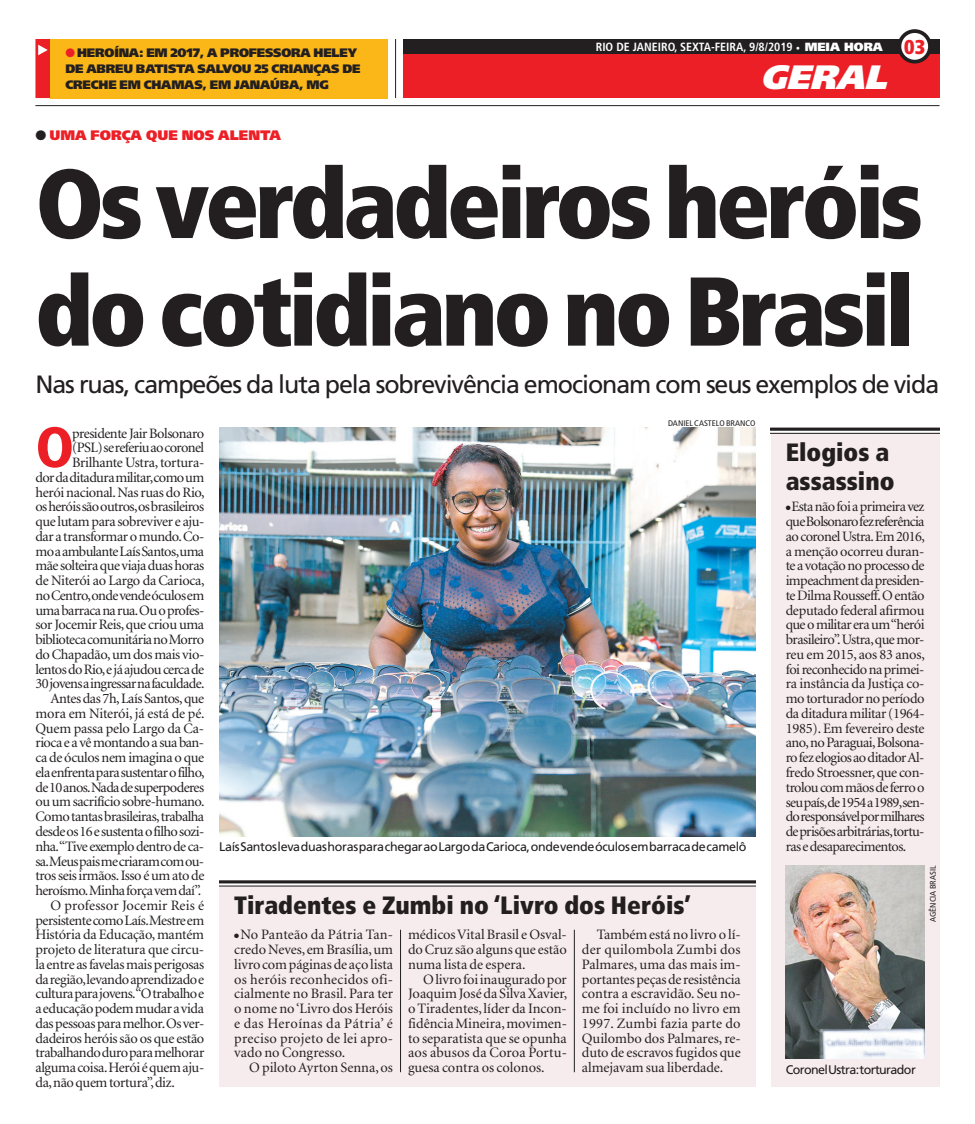
<style>
.page{position:relative;width:975px;height:1124px;background:#fff}
.page>*{position:absolute;margin:0;border:0;box-sizing:border-box;transform-origin:0 0}
.t1{font:900 condensed 97.5px/107.5px "Frutiger";letter-spacing:-.045em;color:#231f20}
.t2{font:900 condensed 56.62px "Frutiger";color:#ed1f26}
.t3{font:italic 900 33.75px "Frutiger";color:#fff}
.t4{font:25px "Frutiger";letter-spacing:-.045em;color:#231f20}
.t5{font:900 condensed 25px/28.8px "Frutiger";color:#231f20}
.t6{font:14.38px/14.8px "Minion";letter-spacing:-.03em;color:#231f20;text-align:justify}
.t7{font:14.38px "Minion";letter-spacing:-.01em;color:#231f20}
.t8{font:14.38px "Minion";letter-spacing:.005em;color:#231f20}
.t9{font:14.38px "Minion";color:#231f20}
.t10{font:900 13.75px "Frutiger";color:#ed1f26}
.t11{font:12.5px "Frutiger";letter-spacing:-.03em;color:#231f20}
.t12{font:12.5px "Frutiger";letter-spacing:-.05em;color:#231f20}
.t13{font:900 12.25px/16px "Frutiger";letter-spacing:-.015em;color:#231f20}
.t14{font:700 condensed 11.88px "Frutiger";color:#fff}
.t15{font:condensed 8.12px "Frutiger";color:#231f20;scale:1.08 1}
.s1{font-weight:900;font-stretch:normal}
.s2{font-weight:900;font-size:20px;color:#ed1f26}
</style>
<div class="page">
<hr style="left:35px;top:105px;width:904px;height:1px;background:#231f20">
<svg style="left:35px;top:39px;width:15px;height:59px"></svg>
<hr style="left:395px;top:39px;width:1px;height:59px;background:#231f20">
<div style="left:403px;top:54px;width:536px;height:44px;background:#ed1f26"></div>
<div style="left:50px;top:39px;width:338px;height:59px;background:#fbb717"></div>
<img style="left:219px;top:428px;width:536px;height:407px">
<div style="left:770px;top:427px;width:169px;height:659px;background:#f6eced"></div>
<svg style="left:770px;top:430px;width:169px;height:3px"></svg>
<hr style="left:770px;top:427px;width:169px;height:3px;background:#231f20">
<hr style="left:770px;top:433px;width:169px;height:1px;background:#231f20">
<div style="left:219px;top:880px;width:536px;height:206px;background:#f6eced"></div>
<svg style="left:219px;top:883px;width:536px;height:2px"></svg>
<hr style="left:219px;top:880px;width:536px;height:3px;background:#231f20">
<hr style="left:219px;top:885px;width:536px;height:1px;background:#231f20">
<hr style="left:400px;top:929px;width:1px;height:142px;background:#231f20">
<hr style="left:574px;top:929px;width:1px;height:142px;background:#231f20">
<img style="left:785px;top:865px;width:139px;height:193px">
<div style="left:403px;top:39px;width:536px;height:15px;background:#231f20"></div>
<div style="left:899px;top:31px;width:30px;height:31px;background:#fff;border-radius:50%"></div>
<div style="left:897px;top:29px;width:34px;height:34px;border:4px solid #231f20;border-radius:50%"></div>
<p class="t13" style="left:77px;top:45px;width:256px">HEROÍNA: EM 2017, A PROFESSORA HELE</p>
<p class="t13" style="left:65px;top:45px;width:296px;text-indent:282px">Y<br>DE ABRE U BATISTA SALVOU 25 CRIANÇAS DE<br>CRECHE EM CHAMAS, EM JANAÚBA, MG</p>
<p class="t10" style="left:49px;top:127px;width:144px">UMA FORÇA QUE NOS</p>
<p class="t10" style="left:218px;top:127px;width:64px">ALENTA</p>
<p class="t14" style="left:595px;top:40px;width:132px">RIO DE JANEIRO, SEXTA-FEIRA</p>
<p class="t14" style="left:743px;top:40px;width:183px">, 9/8/2019 <span class="s1">· MEIA HORA</span> <span class="s2">03</span></p>
<h3 class="t3" style="left:760px;top:57px;width:139px">GERAL</h3>
<h1 class="t1" style="left:35px;top:150px;width:889px">Os verdadeiros heróis do cotidiano no Brasil</h1>
<h3 class="t4" style="left:35px;top:370px;width:905px">Nas ruas, campeões da luta pela sobrevivência emocionam com seus exemplos de vida</h3>
<h2 class="t2" style="left:35px;top:413px;width:40px">O</h2>
<p class="t6" style="left:72px;top:426px;width:134px">presidente Jair Bolsonaro</p>
<p class="t6" style="left:72px;top:441px;width:134px">(PSL) se referiu ao coronel</p>
<p class="t6" style="left:72px;top:455px;width:134px">Brilhante Ustra, tortura-</p>
<p class="t6" style="left:35px;top:470px;width:170px">dor da ditadura militar, como um</p>
<p class="t6" style="left:35px;top:485px;width:171px">herói nacional. Nas ruas do Rio,</p>
<p class="t6" style="left:35px;top:500px;width:170px">os heróis são outros, os brasileiros</p>
<p class="t6" style="left:35px;top:514px;width:170px">que lutam para sobreviver e aju-</p>
<p class="t6" style="left:35px;top:529px;width:170px">dar a transformar o mundo. Co-</p>
<p class="t6" style="left:35px;top:544px;width:170px">mo a ambulante Laís Santos, uma</p>
<p class="t6" style="left:35px;top:559px;width:170px">mãe solteira que viaja duas horas</p>
<p class="t6" style="left:35px;top:573px;width:171px">de Niterói ao Largo da Carioca,</p>
<p class="t6" style="left:35px;top:588px;width:170px">no Centro, onde vende óculos em</p>
<p class="t6" style="left:35px;top:603px;width:170px">uma barraca na rua. Ou o profes-</p>
<p class="t6" style="left:35px;top:618px;width:170px">sor Jocemir Reis, que criou uma</p>
<p class="t6" style="left:35px;top:632px;width:170px">biblioteca comunitária no Morro</p>
<p class="t6" style="left:35px;top:647px;width:170px">do Chapadão, um dos mais vio-</p>
<p class="t6" style="left:35px;top:662px;width:170px">lentos do Rio, e já ajudou cerca de</p>
<p class="t6" style="left:35px;top:677px;width:170px">30 jovens a ingressar na faculdade.</p>
<p class="t6" style="left:50px;top:691px;width:155px">Antes das 7h, Laís Santos, que</p>
<p class="t7" style="left:35px;top:706px;width:171px">mora em Niterói, já está de pé.</p>
<p class="t6" style="left:35px;top:721px;width:170px">Quem passa pelo Largo da Ca-</p>
<p class="t6" style="left:35px;top:736px;width:170px">rioca e a vê montando a sua ban-</p>
<p class="t6" style="left:35px;top:750px;width:170px">ca de óculos nem imagina o que</p>
<p class="t6" style="left:35px;top:765px;width:171px">ela enfrenta para sustentar o filho,</p>
<p class="t6" style="left:35px;top:780px;width:170px">de 10 anos. Nada de superpoderes</p>
<p class="t6" style="left:35px;top:795px;width:171px">ou um sacrifício sobre-humano.</p>
<p class="t6" style="left:35px;top:809px;width:170px">Como tantas brasileiras, trabalha</p>
<p class="t6" style="left:35px;top:824px;width:170px">desde os 16 e sustenta o filho sozi-</p>
<p class="t6" style="left:35px;top:839px;width:170px">nha. “Tive exemplo dentro de ca-</p>
<p class="t6" style="left:35px;top:854px;width:170px">sa. Meus pais me criaram com ou-</p>
<p class="t6" style="left:35px;top:868px;width:170px">tros seis irmãos. Isso é um ato de</p>
<p class="t6" style="left:35px;top:883px;width:167px">heroísmo. Minha força vem daí”.</p>
<p class="t8" style="left:50px;top:898px;width:155px">O professor Jocemir Reis é</p>
<p class="t6" style="left:35px;top:913px;width:170px">persistente como Laís. Mestre em</p>
<p class="t6" style="left:35px;top:927px;width:170px">História da Educação, mantém</p>
<p class="t7" style="left:35px;top:942px;width:170px">projeto de literatura que circu-</p>
<p class="t6" style="left:35px;top:957px;width:170px">la entre as favelas mais perigosas</p>
<p class="t6" style="left:35px;top:972px;width:170px">da região, levando aprendizado e</p>
<p class="t6" style="left:35px;top:986px;width:170px">cultura para jovens. “O trabalho e</p>
<p class="t6" style="left:35px;top:1001px;width:170px">a educação podem mudar a vida</p>
<p class="t6" style="left:35px;top:1016px;width:170px">das pessoas para melhor. Os ver-</p>
<p class="t6" style="left:35px;top:1031px;width:170px">dadeiros heróis são os que estão</p>
<p class="t6" style="left:35px;top:1045px;width:170px">trabalhando duro para melhorar</p>
<p class="t6" style="left:35px;top:1060px;width:170px">alguma coisa. Herói é quem aju-</p>
<p class="t6" style="left:35px;top:1075px;width:141px">da, não quem tortura”, diz.</p>
<p class="t15" style="left:668px;top:418px;width:83px">DANIEL CASTELO BRANCO</p>
<p class="t11" style="left:219px;top:839px;width:528px">Laís Santos leva duas horas para chegar ao Largo da Carioca, onde vende óculos em barraca de camelô</p>
<h3 class="t5" style="left:234px;top:890px;width:458px">Tiradentes e Zumbi no ‘Livro dos Heróis’</h3>
<p class="t6" style="left:234px;top:927px;width:160px;text-indent:6px">No Panteão da Pátria Tan&shy;credo Neves, em Brasília, um livro com páginas de aço lista os heróis reconhecidos ofi&shy;cialmente no Brasil. Para ter o nome no ‘Livro dos Heróis e das Heroínas da Pátria’ é preciso projeto de lei apro&shy;vado no Congresso.</p>
<p class="t9" style="left:249px;top:1060px;width:145px">O piloto Ayrton Senna, os</p>
<p class="t6" style="left:408px;top:927px;width:160px">médicos Vital Brasil e Osval&shy;do Cruz são alguns que estão numa lista de espera.</p>
<p class="t6" style="left:408px;top:972px;width:161px;text-indent:15px">O livro foi inaugurado por Joaquim José da Silva Xavier, o Tiradentes, líder da Incon&shy;fidência Mineira, movimen&shy;to separatista que se opunha aos abusos da Coroa Portu&shy;guesa contra os colonos.</p>
<p class="t6" style="left:582px;top:927px;width:160px;text-indent:15px">Também está no livro o lí&shy;der quilombola Zumbi dos Palmares, uma das mais im&shy;portantes peças de resistência contra a escravidão. Seu no&shy;me foi incluído no livro em 1997. Zumbi fazia parte do Quilombo dos Palmares, re&shy;duto de escravos fugidos que almejavam sua liberdade.</p>
<h3 class="t5" style="left:785px;top:437px;width:110px">Elogios a assassino</h3>
<p class="t6" style="left:785px;top:500px;width:141px;text-indent:6px">Esta não foi a primeira vez que Bolsonaro fez referência ao coronel Ustra. Em 2016, a menção ocorreu duran&shy;te a votação no processo de impeachment da presiden&shy;te Dilma Rousseff. O então deputado federal afirmou que o militar era um “herói brasileiro”. Ustra, que mor&shy;reu em 2015, aos 83 anos, foi reconhecido na primei&shy;ra instância da Justiça co&shy;mo torturador no período da ditadura militar (1964- 1985). Em fevereiro deste ano, no Paraguai, Bolsona&shy;ro fez elogios ao ditador Al&shy;fredo Stroessner, que con&shy;trolou com mãos de ferro o seu país, de 1954 a 1989, sen&shy;do responsável por milhares de prisões arbitrárias, tortu&shy;ras e desaparecimentos.</p>
<p class="t15" style="left:928px;top:921px;width:54px;rotate:-90deg">AGÊNCIA BRASIL</p>
<p class="t12" style="left:785px;top:1061px;width:132px">Coronel Ustra: torturador</p>
</div>
